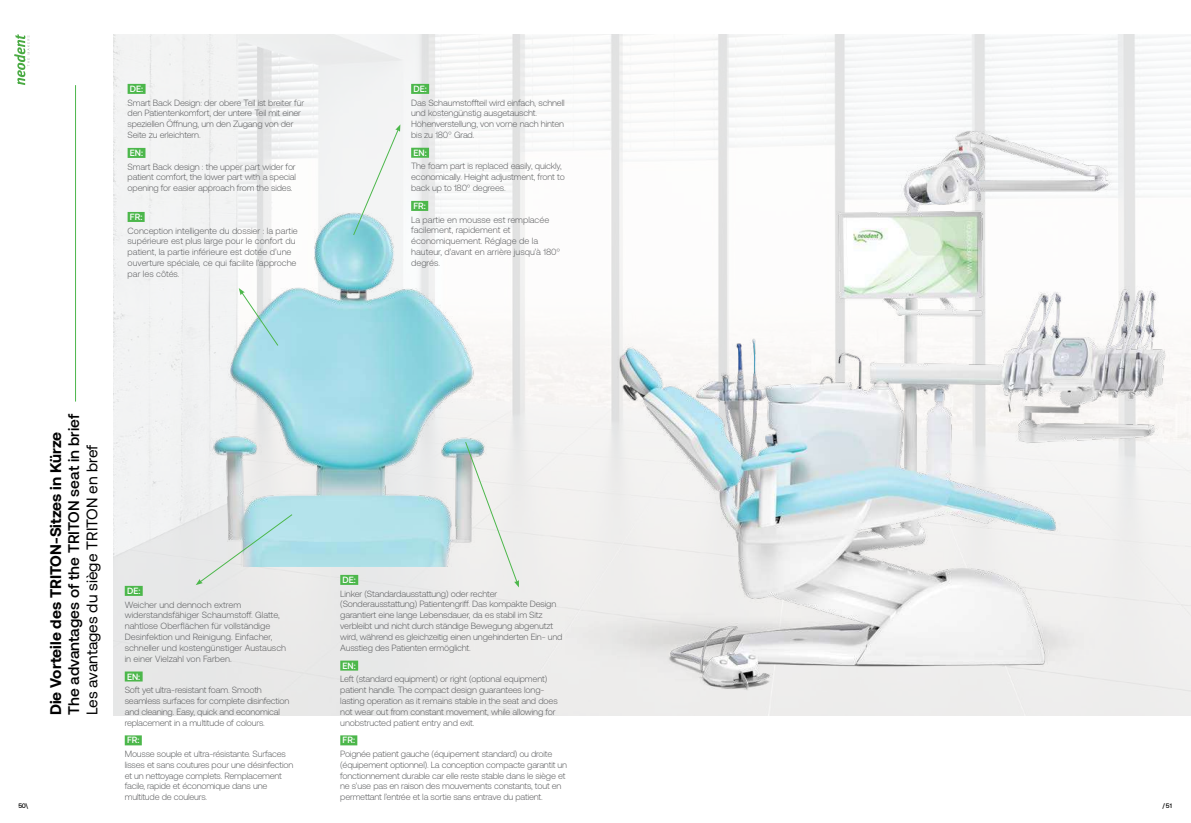
<style>
.page{position:relative;width:1191px;height:823px;background:#fff}
.page>*{position:absolute;margin:0;border:0;box-sizing:border-box;transform-origin:0 0}
.t1{font:500 15.4px "Aeonik Pro";color:#000}
.t2{font:700 15.4px "Aeonik Pro";color:#000}
.t3{font:15.4px "Aeonik Pro";color:#000}
.t4{font:300 9px/10.8px "Aeonik Pro";letter-spacing:-.015em;color:#58595b}
.t5{font:500 9px "Aeonik Pro";color:#fff}
.t6{font:500 6.5px "Aeonik Pro";color:#000}
</style>
<div class="page">
<svg style="left:14px;top:34px;width:16px;height:51px"></svg>
<img style="left:113px;top:34px;width:1078px;height:680px">
<img style="left:210px;top:184px;width:279px;height:382px">
<img style="left:565px;top:124px;width:626px;height:571px">
<hr style="left:75px;top:85px;width:1px;height:316px;background:#4cb74b">
<div style="left:411px;top:84px;width:18px;height:10px;background:#4cb74b"></div>
<div style="left:128px;top:84px;width:18px;height:10px;background:#4cb74b"></div>
<div style="left:125px;top:585px;width:18px;height:10px;background:#4cb74b"></div>
<div style="left:340px;top:574px;width:18px;height:10px;background:#4cb74b"></div>
<div style="left:411px;top:201px;width:17px;height:10px;background:#4cb74b"></div>
<div style="left:128px;top:212px;width:17px;height:10px;background:#4cb74b"></div>
<div style="left:125px;top:735px;width:17px;height:10px;background:#4cb74b"></div>
<div style="left:340px;top:735px;width:17px;height:10px;background:#4cb74b"></div>
<div style="left:411px;top:148px;width:18px;height:10px;background:#4cb74b"></div>
<div style="left:128px;top:148px;width:17px;height:10px;background:#4cb74b"></div>
<div style="left:125px;top:671px;width:18px;height:10px;background:#4cb74b"></div>
<div style="left:340px;top:660px;width:18px;height:10px;background:#4cb74b"></div>
<svg style="left:352px;top:124px;width:48px;height:112px"></svg>
<svg style="left:239px;top:288px;width:40px;height:58px"></svg>
<svg style="left:196px;top:513px;width:97px;height:71px;background:#cee2e3"></svg>
<svg style="left:464px;top:440px;width:55px;height:147px"></svg>
<p class="t5" style="left:130px;top:84px;width:15px">DE:</p>
<p class="t4" style="left:128px;top:97px;width:178px">Smart Back Design: der obere Teil ist breiter für den Patientenkomfort, der untere Teil mit einer speziellen Öffnung, um den Zugang von der Seite zu erleichtern.</p>
<p class="t5" style="left:130px;top:148px;width:15px">EN:</p>
<p class="t4" style="left:128px;top:161px;width:170px;text-align:justify">Smart Back design : the upper part wider for patient comfort, the lower part with a special opening for easier approach from the sides.</p>
<p class="t5" style="left:130px;top:212px;width:14px">FR:</p>
<p class="t4" style="left:128px;top:225px;width:172px">Conception intelligente du dossier : la partie supérieure est plus large pour le confort du patient, la partie inférieure est dotée d’une ouverture spéciale, ce qui facilite l’approche par les côtés.</p>
<p class="t5" style="left:413px;top:84px;width:15px">DE:</p>
<p class="t4" style="left:411px;top:97px;width:155px">Das Schaumstoffteil wird einfach, schnell und kostengünstig ausgetauscht.<br>Höhenverstellung, von vorne nach hinten bis zu 180° Grad.</p>
<p class="t5" style="left:413px;top:147px;width:15px">EN:</p>
<p class="t4" style="left:411px;top:161px;width:155px">The foam part is replaced easily, quickly, economically. Height adjustment, front to back up to 180° degrees.</p>
<p class="t5" style="left:413px;top:201px;width:14px">FR:</p>
<p class="t4" style="left:411px;top:214px;width:151px">La partie en mousse est remplacée facilement, rapidement et économiquement. Réglage de la hauteur, d’avant en arrière jusqu’à 180° degrés.</p>
<h1 class="t1" style="left:65px;top:714px;width:302px;rotate:-90deg">The advantages of the TRITON seat in brief</h1>
<h1 class="t2" style="left:47px;top:714px;width:284px;rotate:-90deg">Die Vorteile des TRITON-Sitzes in Kürze</h1>
<h1 class="t3" style="left:84px;top:714px;width:271px;rotate:-90deg">Les avantages du siège TRITON en bref</h1>
<p class="t5" style="left:127px;top:585px;width:15px">DE:</p>
<p class="t4" style="left:125px;top:598px;width:163px">Weicher und dennoch extrem widerstandsfähiger Schaumstoff. Glatte, nahtlose Oberflächen für vollständige Desinfektion und Reinigung. Einfacher, schneller und kostengünstiger Austausch in einer Vielzahl von Farben.</p>
<p class="t5" style="left:127px;top:671px;width:15px">EN:</p>
<p class="t4" style="left:125px;top:684px;width:166px">Soft yet ultra-resistant foam. Smooth seamless surfaces for complete disinfection and cleaning. Easy, quick and economical replacement in a multitude of colours.</p>
<p class="t5" style="left:342px;top:574px;width:15px">DE:</p>
<p class="t4" style="left:340px;top:587px;width:224px">Linker (Standardausstattung) oder rechter (Sonderausstattung) Patientengriff. Das kompakte Design garantiert eine lange Lebensdauer, da es stabil im Sitz verbleibt und nicht durch ständige Bewegung abgenutzt wird, während es gleichzeitig einen ungehinderten Ein- und Ausstieg des Patienten ermöglicht.</p>
<p class="t5" style="left:342px;top:660px;width:15px">EN:</p>
<p class="t4" style="left:340px;top:673px;width:219px">Left (standard equipment) or right (optional equipment) patient handle. The compact design guarantees long&shy;lasting operation as it remains stable in the seat and does not wear out from constant movement, while allowing for unobstructed patient entry and exit.</p>
<p class="t5" style="left:127px;top:734px;width:14px">FR:</p>
<p class="t4" style="left:125px;top:748px;width:170px">Mousse souple et ultra-résistante. Surfaces lisses et sans coutures pour une désinfection et un nettoyage complets. Remplacement facile, rapide et économique dans une multitude de couleurs.</p>
<p class="t5" style="left:342px;top:734px;width:14px">FR:</p>
<p class="t4" style="left:340px;top:748px;width:228px">Poignée patient gauche (équipement standard) ou droite (équipement optionnel). La conception compacte garantit un fonctionnement durable car elle reste stable dans le siège et ne s’use pas en raison des mouvements constants, tout en permettant l’entrée et la sortie sans entrave du patient.</p>
<p class="t6" style="left:19px;top:801px;width:11px">50\</p>
<p class="t6" style="left:1162px;top:801px;width:11px">/51</p>
</div>
